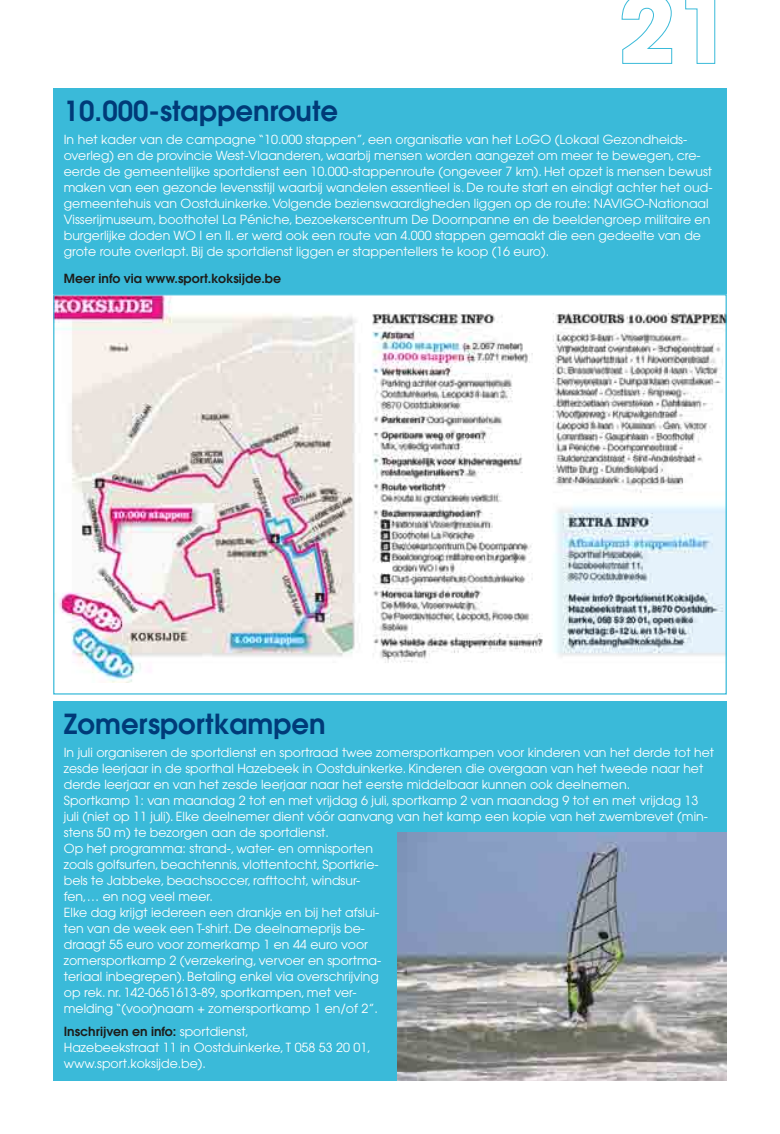
<style>
.page{position:relative;width:780px;height:1134px;background:#fff}
.page>*{position:absolute;margin:0;border:0;box-sizing:border-box;transform-origin:0 0}
.t1{font:600 27.5px "Avant Garde";color:#003a78}
.t2{font:12.5px/16px "Avant Garde";color:#fff}
.t3{font:600 12.5px "Avant Garde";color:#1d1d1b}
.s1{font-weight:600;color:#1d1d1b}
</style>
<div class="page">
<svg style="left:621px;top:0;width:51px;height:64px"></svg>
<svg style="left:685px;top:0;width:30px;height:64px"></svg>
<div style="left:53px;top:89px;width:673px;height:205px;background:#3abad9"></div>
<img style="left:55px;top:296px;width:669px;height:387px">
<div style="left:53px;top:702px;width:673px;height:379px;background:#3abad9"></div>
<img style="left:397px;top:833px;width:329px;height:248px">
<h1 class="t1" style="left:64px;top:93px;width:276px">10.000-stappenroute</h1>
<p class="t2" style="left:64px;top:132px;width:650px">In het kader van de campagne “10.000 stappen”, een organisatie van het LoGO (Lokaal Gezondheids&shy;overleg) en de provincie West-Vlaanderen, waarbij mensen worden aangezet om meer te bewegen, cre&shy;ëerde de gemeentelijke sportdienst een 10.000-stappenroute (ongeveer 7 km). Het opzet is mensen bewust maken van een gezonde levensstijl waarbij wandelen essentieel is. De route start en eindigt achter het oud&shy;gemeentehuis van Oostduinkerke. Volgende bezienswaardigheden liggen op de route: NAVIGO-Nationaal Visserijmuseum, boothotel La Péniche, bezoekerscentrum De Doornpanne en de beeldengroep militaire en burgerlijke doden WO I en II. er werd ook een route van 4.000 stappen gemaakt die een gedeelte van de grote route overlapt. Bij de sportdienst liggen er stappentellers te koop (16 euro).</p>
<p class="t3" style="left:64px;top:270px;width:219px">Meer info via www.sport.koksijde.be</p>
<h1 class="t1" style="left:64px;top:706px;width:263px">Zomersportkampen</h1>
<p class="t2" style="left:64px;top:745px;width:651px">In juli organiseren de sportdienst en sportraad twee zomersportkampen voor kinderen van het derde tot het zesde leerjaar in de sporthal Hazebeek in Oostduinkerke. Kinderen die overgaan van het tweede naar het derde leerjaar en van het zesde leerjaar naar het eerste middelbaar kunnen ook deelnemen.<br>Sportkamp 1: van maandag 2 tot en met vrijdag 6 juli, sportkamp 2 van maandag 9 tot en met vrijdag 13 juli (niet op 11 juli). Elke deelnemer dient vóór aanvang van het kamp een kopie van het zwembrevet (min&shy;stens 50 m) te bezorgen aan de sportdienst.<br>Op het programma: strand-, water- en omnisporten<br>zoals golfsurfen, beachtennis, vlottentocht, Sportkrie-<br>bels te Jabbeke, beachsoccer, rafttocht, windsur-<br>fen,… en nog veel meer.<br>Elke dag krijgt iedereen een drankje en bij het afslui-<br>ten van de week een T-shirt. De deelnameprijs be-<br>draagt 55 euro voor zomerkamp 1 en 44 euro voor<br>zomersportkamp 2 (verzekering, vervoer en sportma-<br>teriaal inbegrepen). Betaling enkel via overschrijving<br>op rek. nr. 142-0651613-89, sportkampen, met ver-<br>melding “(voor)naam + zomersportkamp 1 en/of 2”.</p>
<p class="t2" style="left:64px;top:1023px;width:308px"><span class="s1">Inschrijven en info:</span> sportdienst,<br>Hazebeekstraat 11 in Oostduinkerke, T 058 53 20 01, www.sport.koksijde.be).</p>
</div>
